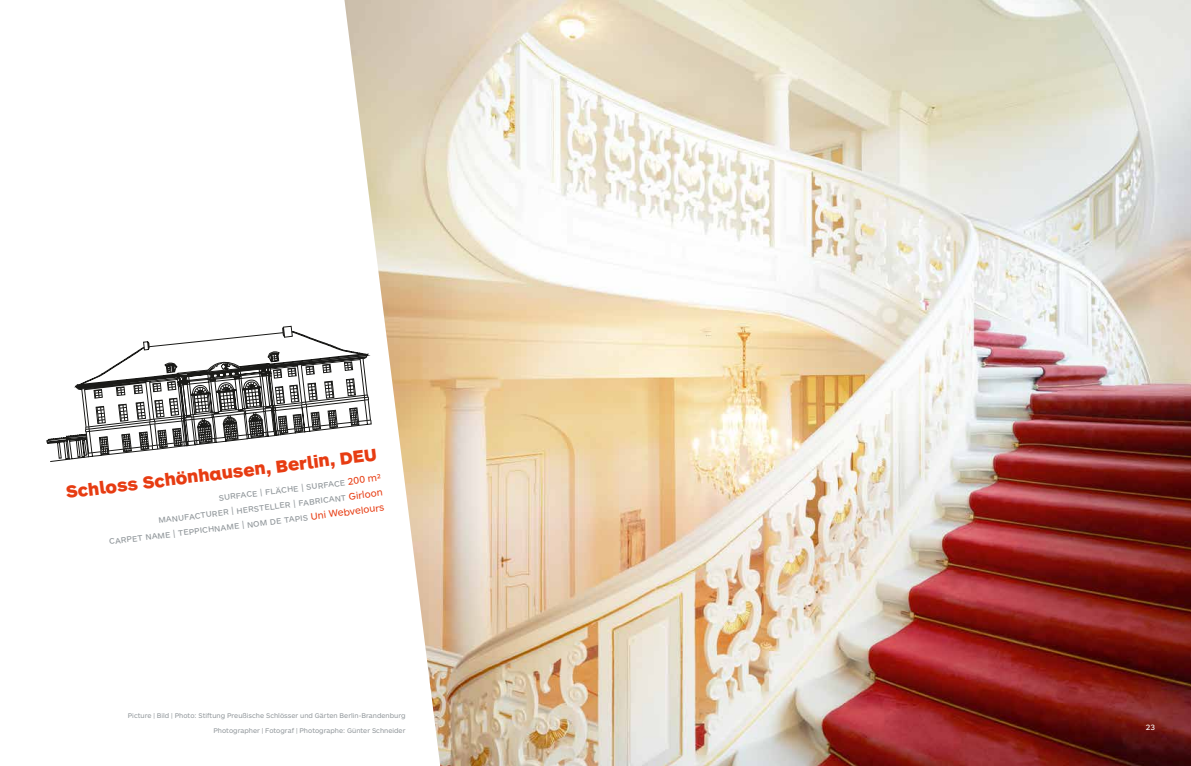
<style>
.page{position:relative;width:1191px;height:766px;background:#fff}
.page>*{position:absolute;margin:0;border:0;box-sizing:border-box;transform-origin:0 0}
.t1{font:900 18px "ARS Maquette Pro";color:#e73c12}
.t2{font:10px/15px "ARS Maquette Pro";color:#91979b;text-align:right}
.t3{font:8px "ARS Maquette Pro";color:#fff}
.t4{font:7px/15px "ARS Maquette Pro";color:#91979b;text-align:right}
.s1{color:#e73c12}
</style>
<div class="page">
<img style="left:344px;top:0;width:847px;height:765px">
<svg style="left:47px;top:326px;width:324px;height:135px"></svg>
<h1 class="t1" style="left:65px;top:480px;width:314px;rotate:-7deg">Schloss Schönhausen, Berlin, DEU</h1>
<h2 class="t2" style="left:105px;top:503px;width:279px;rotate:-7deg">surface | fl äche | surface <span class="s1">2 00 m 2<br></span>manufacturer | hersteller | fabricant <span class="s1">Girloon<br></span>carpet name | teppichname | nom de tapis <span class="s1">Uni Webvelours</span></h2>
<p class="t4" style="left:128px;top:707px;width:279px">Picture | Bild | Photo: Stiftung Preußische Schlösser und Gärten Berlin-Brandenburg<br>Photographer | Fotograf | Photographe: Günter Schneider</p>
<p class="t3" style="left:1145px;top:721px;width:11px">23</p>
</div>
